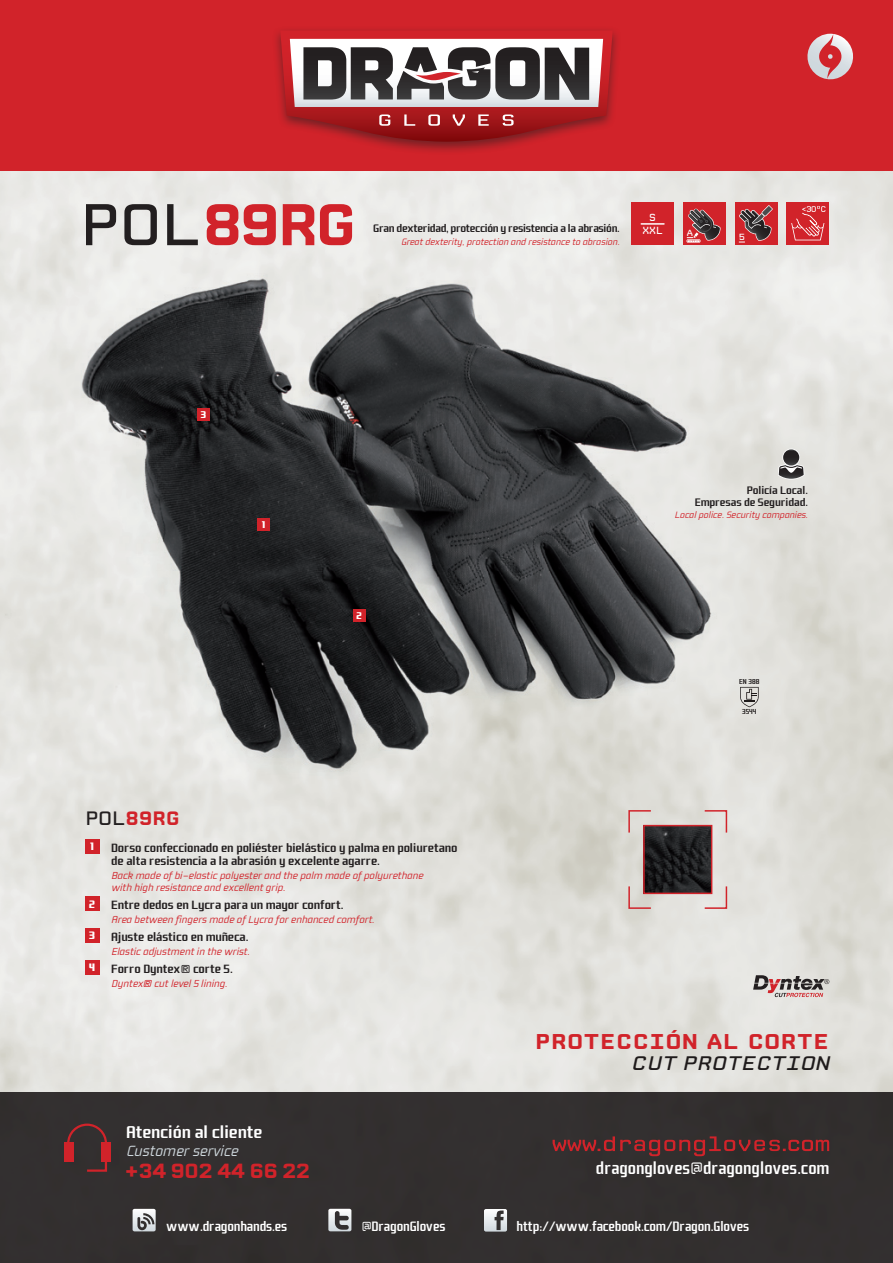
<style>
.page{position:relative;width:893px;height:1263px;background:#fff}
.page>*{position:absolute;margin:0;border:0;box-sizing:border-box;transform-origin:0 0}
.t1{font:700 60px "CP Mono v 07";color:#d1232a;scale:1.05 1}
.t2{font:700 21.9px "CP Mono v 07";letter-spacing:.03em;color:#d1232a;scale:1.1 1}
.t3{font:700 21px "CP Mono v 07";letter-spacing:-.025em;color:#d1232a;scale:1.05 1}
.t4{font:italic 20.1px "CP Mono v 07 Plain";color:#231f20;scale:1.1 1}
.t5{font:700 19.8px "CP Mono v 07";color:#d1232a;scale:1.05 1}
.t6{font:500 18.9px "Fragma";color:#fff}
.t7{font:500 18.9px "Fragma";color:#fff;scale:1.1 1}
.t8{font:italic 300 16.8px "Fragma";letter-spacing:-.01em;color:#cfd8dd;scale:1.1 1}
.t9{font:500 15px "Fragma";letter-spacing:-.01em;color:#fff}
.t10{font:500 13.2px "Fragma";letter-spacing:-.01em;color:#231f20;scale:1.1 1}
.t11{font:500 12px "Fragma";letter-spacing:-.03em;color:#231f20;scale:1.1 1}
.t12{font:500 12px "Fragma";letter-spacing:-.01em;color:#231f20;scale:1.1 1}
.t13{font:italic 300 11.55px "Fragma";letter-spacing:-.01em;color:#d1232a;scale:1.1 1}
.t14{font:900 11.55px "Fragma";color:#fff;scale:1.1 1}
.t15{font:italic 300 10.5px "Fragma";letter-spacing:-.01em;color:#d1232a;scale:1.1 1}
.t16{font:10.5px "CP Mono v 07 Plain";color:#fff}
.t17{font:900 10.5px "Fragma";color:#fff;scale:1.1 1}
.t18{font:9.15px "CP Mono v 07 Plain";color:#fff;scale:1.05 1}
.t19{font:500 7.95px "Fragma";color:#231f20}
.s1{font-family:"CP Mono v 07 Plain";font-weight:400;color:#231f20}
</style>
<div class="page">
<img style="left:0;top:170px;width:893px;height:923px">
<img style="left:0;top:225px;width:766px;height:614px">
<div style="left:0;top:0;width:893px;height:170px;background:#d1232a"></div>
<div style="left:85px;top:839px;width:14px;height:14px;background:#d1232a"></div>
<div style="left:85px;top:897px;width:14px;height:14px;background:#d1232a"></div>
<div style="left:85px;top:929px;width:14px;height:14px;background:#d1232a"></div>
<div style="left:85px;top:960px;width:14px;height:14px;background:#d1232a"></div>
<svg style="left:753px;top:975px;width:76px;height:22px;background:#ac9b9a"></svg>
<img style="left:646px;top:828px;width:63px;height:63px">
<div style="left:643px;top:825px;width:69px;height:69px;border:2px solid #d1232a"></div>
<svg style="left:703px;top:809px;width:25px;height:25px"></svg>
<svg style="left:628px;top:809px;width:24px;height:25px"></svg>
<svg style="left:628px;top:885px;width:24px;height:25px"></svg>
<svg style="left:703px;top:885px;width:25px;height:25px"></svg>
<svg style="left:807px;top:34px;width:46px;height:46px"></svg>
<div style="left:0;top:1093px;width:893px;height:170px;background:#332f2f"></div>
<div style="left:64px;top:1142px;width:9px;height:19px;background:#d1232a"></div>
<div style="left:101px;top:1142px;width:10px;height:19px;background:#d1232a"></div>
<svg style="left:66px;top:1123px;width:42px;height:49px"></svg>
<svg style="left:553px;top:1136px;width:276px;height:20px"></svg>
<svg style="left:328px;top:1209px;width:23px;height:22px"></svg>
<svg style="left:484px;top:1209px;width:23px;height:22px"></svg>
<svg style="left:133px;top:1209px;width:23px;height:22px"></svg>
<div style="left:271px;top:26px;width:350px;height:129px;background:#231f20;opacity:.56"></div>
<svg style="left:280px;top:31px;width:333px;height:111px;background:#9c5b5e"></svg>
<div style="left:257px;top:518px;width:13px;height:13px;background:#d1232a"></div>
<div style="left:353px;top:609px;width:12px;height:13px;background:#d1232a"></div>
<div style="left:197px;top:408px;width:13px;height:13px;background:#d1232a"></div>
<svg style="left:740px;top:687px;width:19px;height:20px"></svg>
<div style="left:787px;top:203px;width:42px;height:42px;background:#d1232a"></div>
<svg style="left:791px;top:206px;width:34px;height:34px"></svg>
<div style="left:683px;top:203px;width:43px;height:42px;background:#d1232a"></div>
<svg style="left:686px;top:209px;width:35px;height:34px"></svg>
<div style="left:735px;top:203px;width:42px;height:42px;background:#d1232a"></div>
<svg style="left:739px;top:205px;width:34px;height:38px"></svg>
<div style="left:631px;top:203px;width:43px;height:42px;background:#d1232a"></div>
<hr style="left:641px;top:223px;width:23px;height:2px;background:#fff">
<svg style="left:778px;top:464px;width:26px;height:15px"></svg>
<svg style="left:782px;top:449px;width:18px;height:17px"></svg>
<svg style="left:783px;top:449px;width:16px;height:16px"></svg>
<p class="t1" style="left:79px;top:190px;width:265px"><span class="s1">POL</span>89RG</p>
<p class="t11" style="left:373px;top:222px;width:225px">Gran dexteridad, protección y resistencia a la abrasión.</p>
<p class="t15" style="left:401px;top:237px;width:200px">Great dexterity, protection and resistance to abrasion.</p>
<p class="t16" style="left:649px;top:212px;width:8px">S</p>
<p class="t16" style="left:642px;top:224px;width:22px">XXL</p>
<p class="t18" style="left:687px;top:227px;width:7px">A</p>
<p class="t18" style="left:739px;top:232px;width:7px">5</p>
<p class="t17" style="left:201px;top:409px;width:6px">3</p>
<p class="t17" style="left:262px;top:518px;width:4px">1</p>
<p class="t5" style="left:85px;top:807px;width:92px"><span class="s1">POL</span>89RG</p>
<p class="t17" style="left:356px;top:609px;width:6px">2</p>
<p class="t14" style="left:90px;top:840px;width:5px">1</p>
<p class="t14" style="left:89px;top:897px;width:7px">2</p>
<p class="t14" style="left:89px;top:929px;width:7px">3</p>
<p class="t14" style="left:89px;top:961px;width:7px">4</p>
<p class="t10" style="left:111px;top:841px;width:316px">Dorso confeccionado en poliéster bielástico y palma en poliuretano</p>
<p class="t10" style="left:111px;top:854px;width:246px">de alta resistencia a la abrasión y excelente agarre.</p>
<p class="t13" style="left:111px;top:870px;width:285px">Back made of bi-elastic polyester and the palm made of polyurethane</p>
<p class="t13" style="left:111px;top:882px;width:160px">with high resistance and excellent grip.</p>
<p class="t10" style="left:111px;top:898px;width:213px">Entre dedos en Lycra para un mayor confort.</p>
<p class="t13" style="left:111px;top:914px;width:241px">Area between fingers made of Lycra for enhanced comfort.</p>
<p class="t10" style="left:111px;top:930px;width:126px">Ajuste elástico en muñeca.</p>
<p class="t13" style="left:111px;top:946px;width:127px">Elastic adjustment in the wrist.</p>
<p class="t10" style="left:111px;top:962px;width:112px">Forro Dyntex® corte 5.</p>
<p class="t13" style="left:111px;top:978px;width:107px">Dyntex® cut level 5 lining.</p>
<p class="t12" style="left:747px;top:484px;width:57px">Policía Local.</p>
<p class="t12" style="left:695px;top:496px;width:104px">Empresas de Seguridad.</p>
<p class="t15" style="left:675px;top:509px;width:123px">Local police. Security companies.</p>
<p class="t19" style="left:739px;top:678px;width:22px">EN 388</p>
<p class="t19" style="left:742px;top:708px;width:16px">3544</p>
<p class="t2" style="left:535px;top:1029px;width:269px">PROTECCIÓN AL CORTE</p>
<h3 class="t4" style="left:632px;top:1052px;width:185px">CUT PROTECTION</h3>
<p class="t7" style="left:126px;top:1122px;width:125px">Atención al cliente</p>
<p class="t8" style="left:126px;top:1142px;width:103px">Customer service</p>
<p class="t3" style="left:125px;top:1159px;width:178px">+34 902 44 66 22</p>
<p class="t6" style="left:596px;top:1159px;width:235px">dragongloves@dragongloves.com</p>
<p class="t9" style="left:167px;top:1219px;width:122px">www.dragonhands.es</p>
<p class="t9" style="left:362px;top:1219px;width:85px">@DragonGloves</p>
<p class="t9" style="left:517px;top:1218px;width:234px">http://www.facebook.com/Dragon.Gloves</p>
</div>
